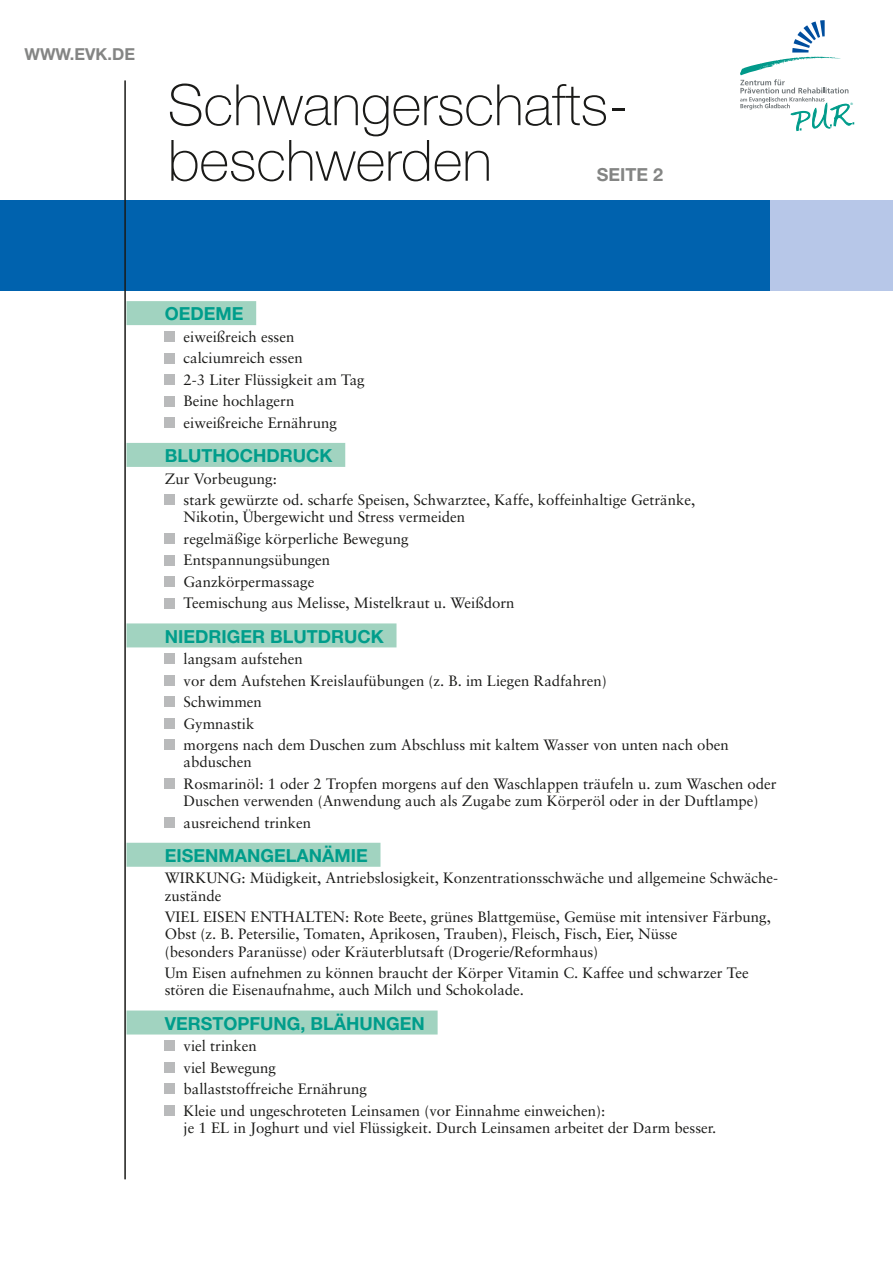
<style>
.page{position:relative;width:893px;height:1263px;background:#fff}
.page>*{position:absolute;margin:0;border:0;box-sizing:border-box;transform-origin:0 0}
.t1{font:100 57px/55.5px "Helvetica Neue";color:#1a1a18}
.t2{font:700 18px "Helvetica Neue";color:#009d8b}
.t3{font:700 18px "Helvetica Neue";color:#848584}
.t4{font:700 16.5px "Helvetica Neue";color:#848584}
.t5{font:15px/21.5px "Sabon";color:#1a1a18}
.t6{font:300 3.3px "Frutiger";color:#009d8b}
</style>
<div class="page">
<svg style="left:740px;top:20px;width:114px;height:111px"></svg>
<div style="left:165px;top:200px;width:728px;height:91px;background:#b7c7e8"></div>
<div style="left:0;top:200px;width:770px;height:91px;background:#0062ae"></div>
<div style="left:126px;top:301px;width:130px;height:24px;background:#a1d3c0"></div>
<div style="left:126px;top:443px;width:219px;height:24px;background:#a1d3c0"></div>
<div style="left:126px;top:623px;width:270px;height:24px;background:#a1d3c0"></div>
<div style="left:126px;top:843px;width:254px;height:24px;background:#a1d3c0"></div>
<div style="left:126px;top:1010px;width:312px;height:24px;background:#a1d3c0"></div>
<div style="left:165px;top:331px;width:10px;height:11px;background:#b9babb"></div>
<div style="left:165px;top:353px;width:10px;height:10px;background:#b9babb"></div>
<div style="left:165px;top:374px;width:10px;height:11px;background:#b9babb"></div>
<div style="left:165px;top:396px;width:10px;height:10px;background:#b9babb"></div>
<div style="left:165px;top:417px;width:10px;height:11px;background:#b9babb"></div>
<div style="left:165px;top:495px;width:10px;height:10px;background:#b9babb"></div>
<div style="left:165px;top:533px;width:10px;height:11px;background:#b9babb"></div>
<div style="left:165px;top:555px;width:10px;height:10px;background:#b9babb"></div>
<div style="left:165px;top:576px;width:10px;height:11px;background:#b9babb"></div>
<div style="left:165px;top:598px;width:10px;height:10px;background:#b9babb"></div>
<div style="left:165px;top:654px;width:10px;height:10px;background:#b9babb"></div>
<div style="left:165px;top:675px;width:10px;height:11px;background:#b9babb"></div>
<div style="left:165px;top:697px;width:10px;height:10px;background:#b9babb"></div>
<div style="left:165px;top:718px;width:10px;height:11px;background:#b9babb"></div>
<div style="left:165px;top:740px;width:10px;height:10px;background:#b9babb"></div>
<div style="left:165px;top:778px;width:10px;height:11px;background:#b9babb"></div>
<div style="left:165px;top:817px;width:10px;height:11px;background:#b9babb"></div>
<div style="left:165px;top:1041px;width:10px;height:10px;background:#b9babb"></div>
<div style="left:165px;top:1062px;width:10px;height:11px;background:#b9babb"></div>
<div style="left:165px;top:1084px;width:10px;height:10px;background:#b9babb"></div>
<div style="left:165px;top:1105px;width:10px;height:11px;background:#b9babb"></div>
<hr style="left:124px;top:80px;width:2px;height:1099px;background:#1a1a18">
<p class="t4" style="left:24px;top:44px;width:112px">WWW.EVK.DE</p>
<h1 class="t1" style="left:168px;top:77px;width:462px">Schwangerschafts&shy;beschwerden</h1>
<p class="t3" style="left:597px;top:163px;width:68px">SEITE 2</p>
<p class="t2" style="left:165px;top:303px;width:80px">OEDEME</p>
<p class="t5" style="left:184px;top:326px;width:183px">eiweißreich essen calciumreich essen<br>2-3 Liter Flüssigkeit am Tag<br>Beine hochlagern eiweißreiche Ernährung</p>
<p class="t2" style="left:165px;top:444px;width:169px">BLUTHOCHDRUCK</p>
<p class="t5" style="left:184px;top:467px;width:513px;text-indent:-19px">Zur Vorbeugung:<br>stark gewürzte od. scharfe Speisen, Schwarztee, Kaffe, koffeinhaltige Getränke,</p>
<p class="t5" style="left:184px;top:506px;width:332px">Nikotin, Übergewicht und Stress vermeiden regelmäßige körperliche Bewegung Entspannungsübungen<br>Ganzkörpermassage<br>Teemischung aus Melisse, Mistelkraut u. Weißdorn</p>
<p class="t2" style="left:165px;top:625px;width:220px">NIEDRIGER BLUTDRUCK</p>
<p class="t5" style="left:184px;top:648px;width:547px">langsam aufstehen<br>vor dem Aufstehen Kreislaufübungen (z. B. im Liegen Radfahren)<br>Schwimmen<br>Gymnastik<br>morgens nach dem Duschen zum Abschluss mit kaltem Wasser von unten nach oben</p>
<p class="t5" style="left:184px;top:751px;width:595px">abduschen<br>Rosmarinöl: 1 oder 2 Tropfen morgens auf den Waschlappen träufeln u. zum Waschen oder</p>
<p class="t5" style="left:184px;top:790px;width:577px">Duschen verwenden (Anwendung auch als Zugabe zum Körperöl oder in der Duftlampe) ausreichend trinken</p>
<p class="t2" style="left:165px;top:844px;width:204px">EISENMANGELANÄMIE</p>
<p class="t5" style="left:165px;top:869px;width:615px;line-height:17.2px">WIRKUNG: Müdigkeit, Antriebslosigkeit, Konzentrationsschwäche und allgemeine Schwäche&shy;zustände</p>
<p class="t5" style="left:165px;top:908px;width:608px;line-height:17.2px">VIEL EISEN ENTHALTEN: Rote Beete, grünes Blattgemüse, Gemüse mit intensiver Färbung,<br>Obst (z. B. Petersilie, Tomaten, Aprikosen, Trauben), Fleisch, Fisch, Eier, Nüsse<br>(besonders Paranüsse) oder Kräuterblutsaft (Drogerie/Reformhaus)</p>
<p class="t5" style="left:165px;top:964px;width:586px;line-height:17.2px">Um Eisen aufnehmen zu können braucht der Körper Vitamin C. Kaffee und schwarzer Tee stören die Eisenaufnahme, auch Milch und Schokolade.</p>
<p class="t2" style="left:165px;top:1012px;width:262px">VERSTOPFUNG, BLÄHUNGEN</p>
<p class="t5" style="left:184px;top:1035px;width:423px">viel trinken<br>viel Bewegung<br>ballaststoffreiche Ernährung<br>Kleie und ungeschroteten Leinsamen (vor Einnahme einweichen):</p>
<p class="t5" style="left:184px;top:1117px;width:534px">je 1 EL in Joghurt und viel Flüssigkeit. Durch Leinsamen arbeitet der Darm besser.</p>
<p class="t6" style="left:851px;top:102px;width:4px">®</p>
</div>
